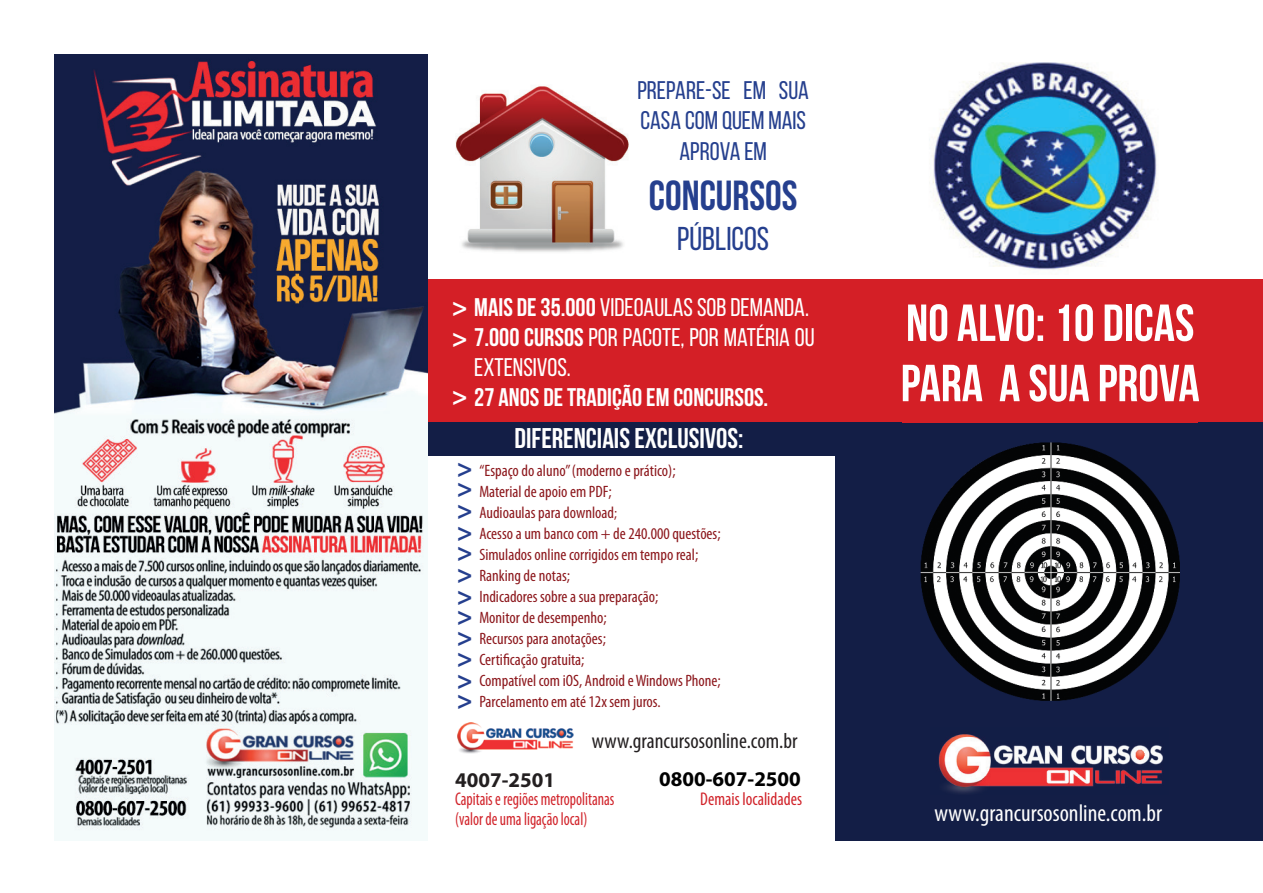
<style>
.page{position:relative;width:1263px;height:893px;background:#fff}
.page>*{position:absolute;margin:0;border:0;box-sizing:border-box;transform-origin:0 0}
.t1{font:700 52.05px/60.3px "Bebas Neue";color:#fff}
.t2{font:700 42px "Bebas Neue";color:#253f8e}
.t3{font:33px "Bebas Neue";color:#253f8e}
.t4{font:700 28.5px "Bebas Neue";color:#fff}
.t5{font:700 26.7px/42.5px "Myriad Pro";color:#253f8e}
.t6{font:25.5px "Bebas Neue";color:#fff}
.t7{font:25.5px/30.3px "Bebas Neue";color:#253f8e;text-align:center}
.t8{font:700 25.5px "Bebas Neue";color:#fff}
.t9{font:condensed 24px "Myriad Pro";color:#fff}
.t10{font:condensed 21.75px "Myriad Pro";color:#231f20}
.t11{font:700 21px "Myriad Pro";color:#000}
.t12{font:700 21px "Myriad Pro";color:#231f20}
.t13{font:condensed 18.45px "Myriad Pro";color:#d1232a;scale:.85 1}
.t14{font:condensed 18.45px "Myriad Pro";color:#d1232a;scale:.94 1}
.t15{font:condensed 16.5px/21px "Myriad Pro";color:#8c171c}
.s1{font-family:"Myriad Pro";font-weight:700;font-size:26.7px}
.s2{font-weight:700}
.s3{font-family:"Myriad Pro";font-size:26.7px}
.s4{font-size:15px}
</style>
<div class="page">
<div style="left:427px;top:422px;width:409px;height:33px;background:#131e46"></div>
<div style="left:836px;top:422px;width:427px;height:418px;background:#131e46"></div>
<img style="left:932px;top:62px;width:225px;height:208px">
<div style="left:417px;top:280px;width:846px;height:142px;background:#d41f26"></div>
<img style="left:456px;top:86px;width:172px;height:166px">
<img style="left:938px;top:734px;width:225px;height:59px">
<img style="left:457px;top:722px;width:117px;height:32px">
<img style="left:902px;top:422px;width:295px;height:279px">
<img style="left:55px;top:54px;width:372px;height:786px">
<h3 class="t7" style="left:637px;top:75px;width:173px">PREPARE-SE EM SUA<br>CASA COM QUEM MAIS<br>APROVA EM</h3>
<h2 class="t2" style="left:649px;top:173px;width:150px">CONCURSOS</h2>
<h3 class="t3" style="left:677px;top:221px;width:93px">PÚBLICOS</h3>
<h3 class="t6" style="left:452px;top:294px;width:359px"><span class="s1">&gt;</span> <span class="s2">MAIS DE 35.000</span> VIDEOAULAS SOB DEMANDA.</h3>
<h3 class="t6" style="left:452px;top:324px;width:364px"><span class="s1">&gt;</span> <span class="s2">7.000 CURSOS</span> POR PACOTE, POR MATÉRIA OU</h3>
<h3 class="t6" style="left:474px;top:354px;width:98px">EXTENSIVOS.</h3>
<h3 class="t8" style="left:452px;top:383px;width:318px"><span class="s3">&gt;</span> 27 ANOS DE TRADIÇÃO EM CONCURSOS.</h3>
<h3 class="t5" style="left:457px;top:446px;width:17px">&gt;</h3>
<h3 class="t5" style="left:457px;top:466px;width:17px">&gt;</h3>
<h3 class="t5" style="left:457px;top:488px;width:17px">&gt;</h3>
<h3 class="t5" style="left:457px;top:510px;width:17px">&gt;</h3>
<h3 class="t5" style="left:457px;top:530px;width:17px">&gt;</h3>
<h3 class="t5" style="left:457px;top:552px;width:17px">&gt;</h3>
<h3 class="t5" style="left:457px;top:574px;width:17px">&gt;</h3>
<h3 class="t5" style="left:457px;top:593px;width:17px">&gt; &gt;</h3>
<h3 class="t5" style="left:457px;top:615px;width:17px">&gt; &gt;</h3>
<h3 class="t5" style="left:457px;top:678px;width:17px">&gt;</h3>
<h3 class="t4" style="left:514px;top:423px;width:231px">DIFERENCIAIS EXCLUSIVOS:</h3>
<p class="t15" style="left:479px;top:461px;width:243px">“Espaço do aluno” (moderno e prático);<br>Material de apoio em PDF;<br>Audioaulas para download<span class="s4">;<br></span>Acesso a um banco com + de 240.000 questões;<br>Simulados online corrigidos em tempo real;<br>Ranking de notas;<br>Indicadores sobre a sua preparação;<br>Monitor de desempenho;<br>Recursos para anotações;<br>Certificação gratuita;<br>Compatível com iOS, Android e Windows Phone;<br>Parcelamento em até 12x sem juros.</p>
<h3 class="t10" style="left:592px;top:729px;width:207px">www.grancursosonline.com.br</h3>
<p class="t12" style="left:455px;top:766px;width:102px">4007-2501</p>
<p class="t13" style="left:455px;top:789px;width:189px">Capitais e regiões metropolitanas</p>
<p class="t13" style="left:455px;top:809px;width:157px">(valor de uma ligação local)</p>
<p class="t11" style="left:659px;top:765px;width:143px">0800-607-2500</p>
<p class="t14" style="left:700px;top:788px;width:110px">Demais localidades</p>
<h1 class="t1" style="left:901px;top:292px;width:300px">NO ALVO: 10 DICAS<br>PARA A SUA PROVA</h1>
<h3 class="t9" style="left:934px;top:800px;width:229px">www.grancursosonline.com.br</h3>
</div>
